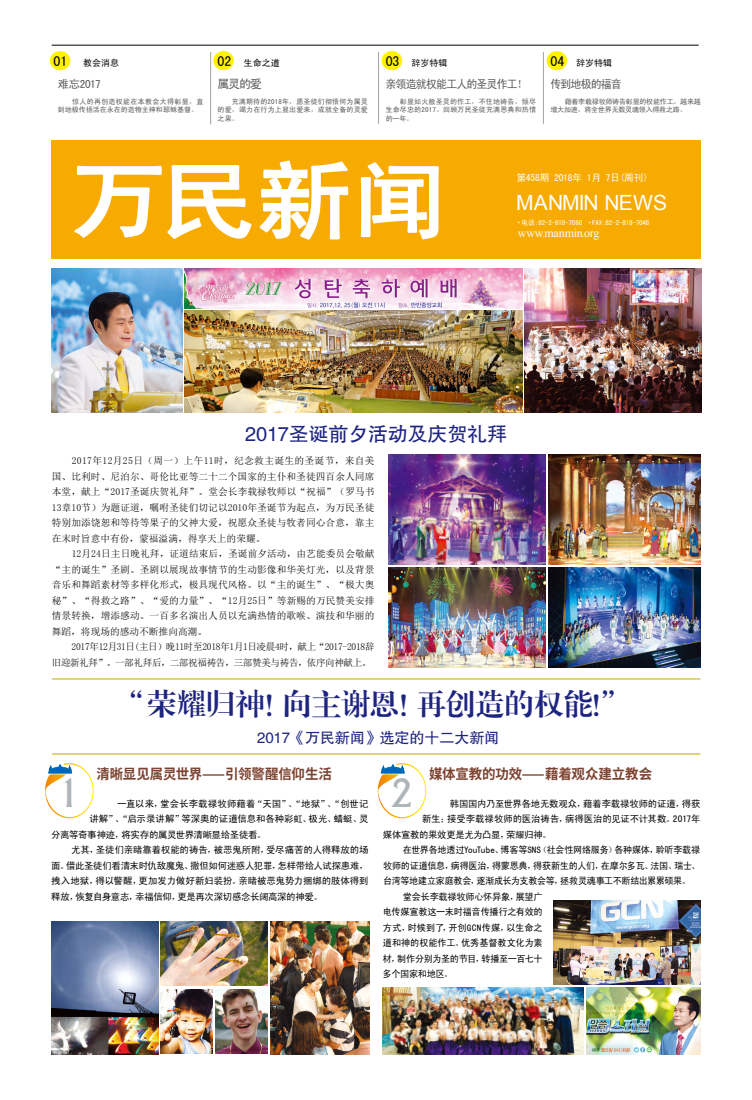
<style>
.page{position:relative;width:752px;height:1100px;background:#fff}
.page>*{position:absolute;margin:0;border:0;box-sizing:border-box;transform-origin:0 0}
.t1{font:37.7px "Albertus";color:#adb5b8}
.t2{font:29.2px "CT Biao Song SJ";letter-spacing:-.005em;color:#1e2481}
.t3{font:21px "Arial";letter-spacing:-.02em;color:#fff}
.t4{font:20px "FZHTK GBK1 0";letter-spacing:-.01em;color:#1e2481}
.t5{font:15.1px "FZHTK GBK1 0";letter-spacing:-.01em;color:#1e2481}
.t6{font:700 14px "Noto Sans Hans";letter-spacing:-.005em;color:#7c4230;scale:.96 1}
.t7{font:12px "Times New Roman";letter-spacing:-.02em;color:#fff}
.t8{font:12px "Sim Hei";color:#5a5757}
.t9{font:11.5px "Sim Hei";letter-spacing:-.075em;color:#5a5757;scale:.95 1}
.t10{font:11.5px "Sim Hei";letter-spacing:-.075em;color:#5a5757}
.t11{font:9.8px "Sim Hei";letter-spacing:-.025em;color:#fff}
.t12{font:9.7px/15.5px "Sim Sun";color:#000;text-align:justify}
.t13{font:9.7px/15.5px "Sim Sun";letter-spacing:-.03em;color:#000}
.t14{font:9.4px "Sim Hei";letter-spacing:-.02em;color:#000}
.t15{font:9.4px "Sim Hei";letter-spacing:-.02em;color:#000;scale:.96 1}
.t16{font:9.4px "Sim Hei";letter-spacing:.01em;color:#000}
.t17{font:9.4px "Sim Hei";letter-spacing:-.04em;color:#000}
.t18{font:9.4px "Sim Hei";letter-spacing:-.045em;color:#000}
.t19{font:9px "Sim Hei";color:#000}
.t20{font:7px/8.4px "Sim Hei";letter-spacing:.02em;color:#5a5757;text-align:justify}
.t21{font:7px/8.4px "Sim Hei";letter-spacing:-.03em;color:#5a5757}
.t22{font:7px/8.4px "Sim Hei";color:#5a5757}
.t23{font:7px "Sim Hei";letter-spacing:-.02em;color:#fff}
.s1{font-size:13.9px}
.s2{font-family:"Arial"}
</style>
<div class="page">
<div style="left:50px;top:51px;width:20px;height:19px;background:#fff200;border-radius:50%"></div>
<div style="left:213px;top:51px;width:21px;height:19px;background:#fff200;border-radius:50%"></div>
<div style="left:381px;top:51px;width:21px;height:19px;background:#fff200;border-radius:50%"></div>
<div style="left:546px;top:51px;width:21px;height:19px;background:#fff200;border-radius:50%"></div>
<hr style="left:210px;top:52px;width:1px;height:72px;background:#9fa0a0">
<hr style="left:378px;top:52px;width:1px;height:72px;background:#9fa0a0">
<hr style="left:543px;top:52px;width:1px;height:72px;background:#9fa0a0">
<hr style="left:52px;top:45px;width:646px;height:1px;background:#000">
<img style="left:51px;top:140px;width:649px;height:119px">
<img style="left:51px;top:921px;width:107px;height:134px">
<img style="left:553px;top:900px;width:147px;height:84px">
<img style="left:586px;top:987px;width:114px;height:68px">
<img style="left:270px;top:921px;width:99px;height:134px">
<img style="left:161px;top:921px;width:107px;height:64px">
<img style="left:215px;top:990px;width:52px;height:64px">
<img style="left:161px;top:990px;width:52px;height:64px">
<img style="left:382px;top:987px;width:201px;height:68px">
<img style="left:52px;top:268px;width:130px;height:144px">
<img style="left:524px;top:268px;width:176px;height:144px">
<img style="left:185px;top:311px;width:337px;height:101px">
<img style="left:185px;top:268px;width:337px;height:40px">
<img style="left:548px;top:454px;width:152px;height:111px">
<img style="left:388px;top:454px;width:157px;height:111px">
<img style="left:388px;top:568px;width:157px;height:99px">
<img style="left:548px;top:568px;width:152px;height:99px">
<svg style="left:45px;top:763px;width:49px;height:55px"></svg>
<svg style="left:377px;top:763px;width:49px;height:55px"></svg>
<hr style="left:52px;top:679px;width:648px;height:1px;background:#c1ab05">
<hr style="left:52px;top:754px;width:648px;height:1px;background:#c1ab05">
<p class="t19" style="left:54px;top:58px;width:67px"><span class="s1">01</span> 教会消息</p>
<p class="t19" style="left:217px;top:58px;width:64px"><span class="s1">02</span> 生命之道</p>
<p class="t19" style="left:385px;top:58px;width:63px"><span class="s1">03</span> 辞岁特辑</p>
<p class="t19" style="left:550px;top:58px;width:63px"><span class="s1">04</span> 辞岁特辑</p>
<p class="t10" style="left:58px;top:78px;width:44px">难忘2017</p>
<p class="t22" style="left:58px;top:97px;width:147px;text-indent:14px">惊人的再创造权能在本教会大得彰显，直到地极传扬活在永在的造物主神和耶稣基督。</p>
<p class="t8" style="left:217px;top:78px;width:46px">属灵的爱</p>
<p class="t20" style="left:217px;top:97px;width:152px;text-indent:14px">充满期待的2018年，愿圣徒们彻悟何为属灵的爱，竭力在行为上显出爱来，成就全备的灵爱之果。</p>
<p class="t9" style="left:385px;top:79px;width:151px">亲领造就权能工人的圣灵作工！</p>
<p class="t20" style="left:385px;top:97px;width:152px;text-indent:14px">彰显如火般圣灵的作工，不住地祷告，倾尽生命尽忠的2017。回顾万民圣徒充满恩典和热情的一年。</p>
<p class="t9" style="left:550px;top:78px;width:76px">传到地极的福音</p>
<p class="t21" style="left:550px;top:97px;width:152px;text-indent:14px">藉着李载禄牧师祷告彰显的权能作工，越来越增大加速，将全世界无数灵魂领入得救之路。</p>
<p class="t11" style="left:516px;top:173px;width:133px">第458期 2018年 1月 7日(周刊)</p>
<h3 class="t3" style="left:516px;top:189px;width:152px">MANMIN NEWS</h3>
<p class="t23" style="left:517px;top:219px;width:133px"><span class="s2">•</span> 电话:82-2-818-7060 <span class="s2">•</span> FAX:82-2-818-7048</p>
<p class="t7" style="left:517px;top:225px;width:83px">www.manmin.org</p>
<h3 class="t4" style="left:245px;top:423px;width:263px">2017圣诞前夕活动及庆贺礼拜</h3>
<p class="t12" style="left:52px;top:453px;width:324px;text-indent:20px">2017年12月25日（周一）上午11时，纪念救主诞生的圣诞节，来自美国、比利时、尼泊尔、哥伦比亚等二十二个国家的主仆和圣徒四百余人同席本堂，献上“2017圣诞庆贺礼拜”。堂会长李载禄牧师以“祝福”（罗马书13章10节）为题证道，嘱咐圣徒们切记以2010年圣诞节为起点，为万民圣徒特别加添饶恕和等待等果子的父神大爱，祝愿众圣徒与牧者同心合意，靠主在末时旨意中有份，蒙福溢满，得享天上的荣耀。</p>
<p class="t12" style="left:52px;top:546px;width:324px;text-indent:20px">12月24日主日晚礼拜，证道结束后，圣诞前夕活动，由艺能委员会敬献“主的诞生”圣剧。圣剧以展现故事情节的生动影像和华美灯光，以及背景音乐和舞蹈素材等多样化形式，极具现代风格。以“主的诞生”、“极大奥秘”、“得救之路”、“爱的力量”、“12月25日”等新赐的万民赞美安排情景转换，增添感动。一百多名演出人员以充满热情的歌喉、演技和华丽的舞蹈，将现场的感动不断推向高潮。</p>
<p class="t13" style="left:52px;top:639px;width:324px;text-indent:20px">2017年12月31日(主日）晚11时至2018年1月1日凌晨4时，献上“2017-2018辞旧迎新礼拜”。一部礼拜后，二部祝福祷告，三部赞美与祷告，依序向神献上。</p>
<h2 class="t2" style="left:122px;top:690px;width:502px">“荣耀归神！向主谢恩！再创造的权能！”</h2>
<h3 class="t5" style="left:257px;top:729px;width:243px">2017《万民新闻》选定的十二大新闻</h3>
<h3 class="t6" style="left:429px;top:766px;width:234px">媒体宣教的功效——藉着观众建立教会</h3>
<p class="t14" style="left:449px;top:799px;width:252px">韩国国内乃至世界各地无数观众，藉着李载禄牧师的证道，得获</p>
<p class="t14" style="left:422px;top:814px;width:280px">新生；接受李载禄牧师的医治祷告，病得医治的见证不计其数。2017年</p>
<p class="t14" style="left:383px;top:830px;width:170px">媒体宣教的果效更是尤为凸显，荣耀归神。</p>
<p class="t15" style="left:402px;top:845px;width:311px">在世界各地透过YouTube、博客等SNS（社会性网络服务）各种媒体，聆听李载禄</p>
<p class="t15" style="left:383px;top:861px;width:332px">牧师的证道信息，病得医治，得蒙恩典，得获新生的人们，在摩尔多瓦、法国、瑞士、</p>
<p class="t15" style="left:383px;top:876px;width:322px">台湾等地建立家庭教会，逐渐成长为支教会等，拯救灵魂事工不断结出累累硕果。</p>
<p class="t14" style="left:402px;top:892px;width:141px">堂会长李载禄牧师心怀异象，展望广</p>
<p class="t14" style="left:383px;top:907px;width:161px">电传媒宣教这一末时福音传播行之有效的</p>
<p class="t16" style="left:383px;top:923px;width:161px">方式，时候到了，开创GCN传媒，以生命之</p>
<p class="t14" style="left:383px;top:938px;width:161px">道和神的权能作工、优秀基督教文化为素</p>
<p class="t18" style="left:383px;top:954px;width:161px">材，制作分别为圣的节目，转播至一百七十</p>
<p class="t17" style="left:383px;top:969px;width:71px">多个国家和地区。</p>
<h3 class="t6" style="left:96px;top:766px;width:247px">清晰显见属灵世界——引领警醒信仰生活</h3>
<p class="t16" style="left:117px;top:799px;width:253px">一直以来，堂会长李载禄牧师藉着“天国”、“地狱”、“创世记</p>
<p class="t14" style="left:89px;top:814px;width:280px">讲解”、“启示录讲解”等深奥的证道信息和各种彩虹、极光、蜻蜓、灵</p>
<p class="t14" style="left:51px;top:830px;width:216px">分离等奇事神迹，将实存的属灵世界清晰显给圣徒看。</p>
<p class="t14" style="left:71px;top:845px;width:299px">尤其，圣徒们亲睹靠着权能的祷告，被恶鬼所附，受尽痛苦的人得释放的场</p>
<p class="t14" style="left:51px;top:861px;width:318px">面。借此圣徒们看清末时仇敌魔鬼、撒但如何迷惑人犯罪，怎样带给人试探患难，</p>
<p class="t14" style="left:51px;top:876px;width:318px">拽入地狱，得以警醒，更加发力做好新妇装扮。亲睹被恶鬼势力捆绑的肢体得到</p>
<p class="t17" style="left:51px;top:892px;width:273px">释放，恢复自身意志，幸福信仰，更是再次深切感念长阔高深的神爱。</p>
<h1 class="t1" style="left:64px;top:771px;width:11px">1</h1>
<h1 class="t1" style="left:391px;top:771px;width:22px">2</h1>
</div>
